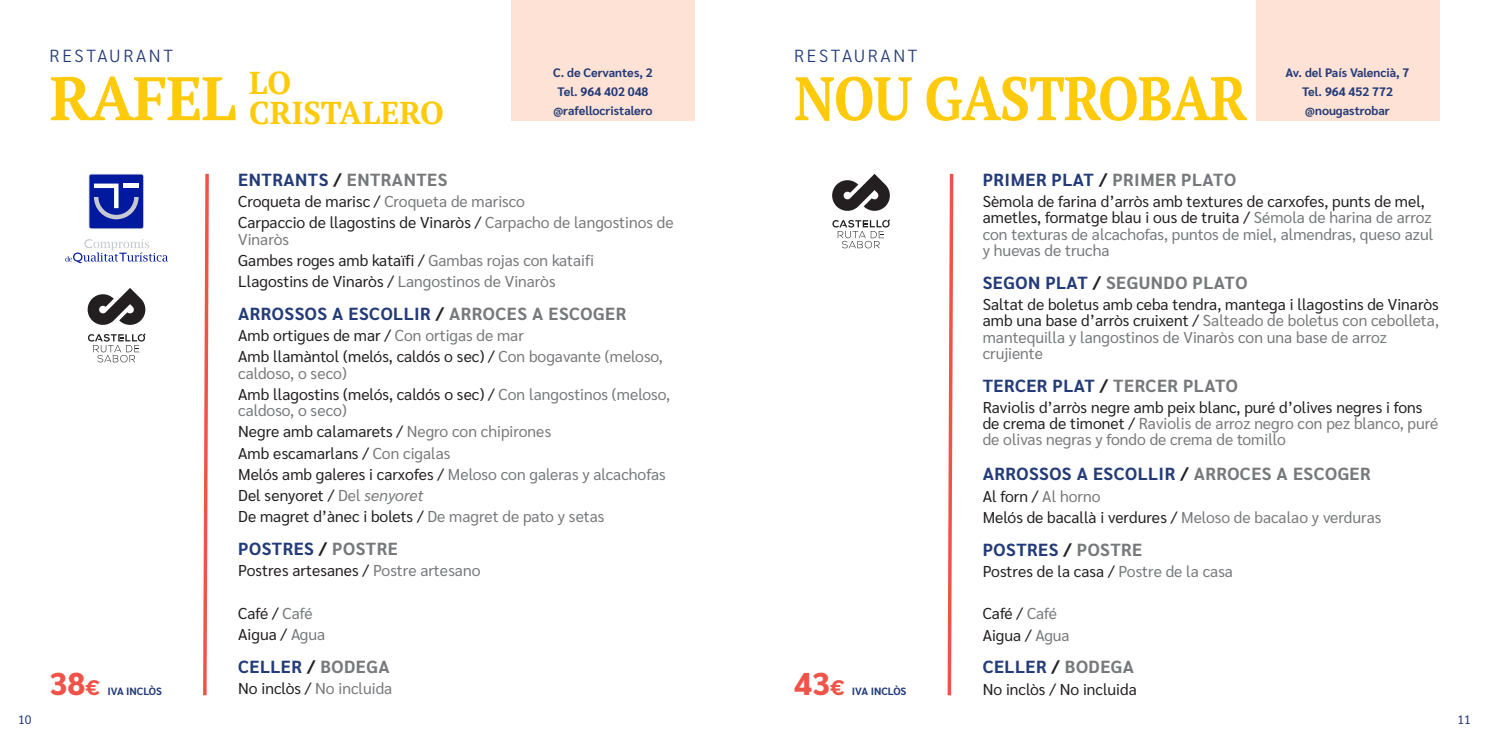
<style>
.page{position:relative;width:1489px;height:745px;background:#fff}
.page>*{position:absolute;margin:0;border:0;box-sizing:border-box;transform-origin:0 0}
.RESTAURANT_NOM{font:700 61.25px "PT Serif";letter-spacing:-.02em;color:#feca0a;scale:.88 1}
.RESTAURANT_NOM-2{font:700 61.25px "PT Serif";letter-spacing:-.02em;color:#feca0a}
.RESTAURANT_NOM-3{font:700 31.5px "PT Serif";color:#feca0a}
.TITOL_PLAT{font:700 17.5px "Sarabun";letter-spacing:.03em;color:#233b78}
.TITOL_PLAT-2{font:700 17.5px "Sarabun";letter-spacing:.03em;color:#76787b}
.RESTAURANT{font:300 17.5px "Sarabun";letter-spacing:.15em;color:#233b78}
.TEXT_MENÚ{font:15.75px/16.3px "Sarabun";color:#231f20}
.TEXT_MENÚ-2{font:15.75px/16.3px "Sarabun";color:#76787b}
.ADREÇA{font:700 12.25px "Sarabun";color:#233b78}
.t1{font:12.25px "Sarabun";color:#233b78}
.PREU_1{font:700 10.5px "Sarabun";color:#233b78}
.s1{color:#233b78}
.s2{color:#231f20}
.s3{color:#76787b}
.s4{font-style:italic;color:#76787b}
.s5{font-weight:800;font-size:31.5px;color:#f05348}
.s6{font-weight:800;font-size:21px;color:#f05348}
</style>
<div class="page">
<div style="left:511px;top:0;width:183px;height:120px;background:#fee2d5"></div>
<div style="left:1255px;top:0;width:184px;height:120px;background:#fee2d5"></div>
<svg style="left:203px;top:173px;width:6px;height:523px"></svg>
<svg style="left:947px;top:173px;width:7px;height:523px"></svg>
<div style="left:89px;top:174px;width:55px;height:55px;background:#4253af;border-radius:3px"></div>
<div style="left:89px;top:174px;width:54px;height:54px;background:#00199f;border-radius:2px"></div>
<svg style="left:94px;top:183px;width:45px;height:36px"></svg>
<svg style="left:65px;top:239px;width:103px;height:24px"></svg>
<svg style="left:87px;top:288px;width:59px;height:37px"></svg>
<svg style="left:88px;top:333px;width:58px;height:29px"></svg>
<svg style="left:832px;top:174px;width:58px;height:37px"></svg>
<svg style="left:832px;top:219px;width:58px;height:29px"></svg>
<p class="RESTAURANT" style="left:50px;top:46px;width:125px">RESTAURANT</p>
<p class="RESTAURANT_NOM-2" style="left:50px;top:58px;width:188px">RAFEL</p>
<p class="RESTAURANT_NOM-3" style="left:249px;top:62px;width:44px">LO</p>
<p class="RESTAURANT_NOM-3" style="left:249px;top:92px;width:196px">CRISTALERO</p>
<p class="ADREÇA" style="left:553px;top:66px;width:101px">C. de Cervantes, 2</p>
<p class="ADREÇA" style="left:557px;top:85px;width:92px">Tel. 964 402 048</p>
<p class="ADREÇA" style="left:553px;top:104px;width:101px">@rafellocristalero</p>
<p class="RESTAURANT" style="left:794px;top:46px;width:125px">RESTAURANT</p>
<p class="RESTAURANT_NOM" style="left:794px;top:58px;width:516px">NOU GASTROBAR</p>
<p class="ADREÇA" style="left:1285px;top:66px;width:126px">Av. del País Valencià, 7</p>
<p class="ADREÇA" style="left:1301px;top:85px;width:92px">Tel. 964 452 772</p>
<p class="ADREÇA" style="left:1305px;top:104px;width:86px">@nougastrobar</p>
<p class="TITOL_PLAT-2" style="left:238px;top:170px;width:211px"><span class="s1">ENTRANTS</span> <span class="s2">/</span> ENTRANTES</p>
<p class="TEXT_MENÚ" style="left:238px;top:193px;width:288px">Croqueta de marisc / <span class="s3">Croqueta de marisco</span></p>
<p class="TEXT_MENÚ" style="left:238px;top:215px;width:437px">Carpaccio de llagostins de Vinaròs / <span class="s3">Carpacho de langostinos de<br>Vinaròs</span></p>
<p class="TEXT_MENÚ" style="left:238px;top:252px;width:357px">Gambes roges amb kataïfi / <span class="s3">Gambas rojas con kataifi</span></p>
<p class="TEXT_MENÚ" style="left:238px;top:273px;width:319px">Llagostins de Vinaròs / <span class="s3">Langostinos de Vinaròs</span></p>
<p class="TITOL_PLAT" style="left:238px;top:303px;width:389px">ARROSSOS A ESCOLLIR <span class="s2">/</span> <span class="s3">ARROCES A ESCOGER</span></p>
<p class="TEXT_MENÚ" style="left:238px;top:327px;width:287px">Amb ortigues de mar / <span class="s3">Con ortigas de mar</span></p>
<p class="TEXT_MENÚ-2" style="left:238px;top:348px;width:426px"><span class="s2">Amb llamàntol (melós, caldós o sec) /</span> Con bogavante (meloso, caldoso, o seco)</p>
<p class="TEXT_MENÚ-2" style="left:238px;top:386px;width:433px"><span class="s2">Amb llagostins (melós, caldós o sec) /</span> Con langostinos (meloso, caldoso, o seco)</p>
<p class="TEXT_MENÚ" style="left:238px;top:423px;width:314px">Negre amb calamarets / <span class="s3">Negro con chipirones</span></p>
<p class="TEXT_MENÚ" style="left:238px;top:444px;width:214px">Amb escamarlans / <span class="s3">Con cigalas</span></p>
<p class="TEXT_MENÚ-2" style="left:238px;top:466px;width:429px"><span class="s2">Melós amb galeres i carxofes /</span> Meloso con galeras y alcachofas</p>
<p class="TEXT_MENÚ" style="left:238px;top:487px;width:187px">Del senyoret / <span class="s3">Del</span> <span class="s4">senyoret</span></p>
<p class="TEXT_MENÚ" style="left:238px;top:508px;width:368px">De magret d’ànec i bolets / <span class="s3">De magret de pato y setas</span></p>
<p class="TITOL_PLAT" style="left:238px;top:538px;width:161px">POSTRES <span class="s2">/</span> <span class="s3">POSTRE</span></p>
<p class="TEXT_MENÚ" style="left:238px;top:562px;width:244px">Postres artesanes / <span class="s3">Postre artesano</span></p>
<p class="TEXT_MENÚ" style="left:238px;top:604px;width:76px">Café / <span class="s3">Café</span></p>
<p class="TEXT_MENÚ" style="left:238px;top:626px;width:88px">Aigua / <span class="s3">Agua</span></p>
<p class="TITOL_PLAT" style="left:238px;top:656px;width:153px">CELLER <span class="s2">/</span> <span class="s3">BODEGA</span></p>
<p class="TEXT_MENÚ-2" style="left:238px;top:680px;width:155px"><span class="s2">No inclòs /</span> No incluida</p>
<p class="PREU_1" style="left:50px;top:685px;width:114px"><span class="s5">38</span><span class="s6">€</span> IVA INCLÒS</p>
<p class="PREU_1" style="left:794px;top:685px;width:114px"><span class="s5">43</span><span class="s6">€</span> IVA INCLÒS</p>
<p class="TITOL_PLAT-2" style="left:982px;top:170px;width:255px"><span class="s1">PRIMER PLAT</span> <span class="s2">/</span> PRIMER PLATO</p>
<p class="TEXT_MENÚ-2" style="left:982px;top:193px;width:452px"><span class="s2">Sèmola de farina d’arròs amb textures de carxofes, punts de mel, ametles, formatge blau i ous de truita /</span> Sémola de harina de arroz con texturas de alcachofas, puntos de miel, almendras, queso azul y huevas de trucha</p>
<p class="TITOL_PLAT-2" style="left:982px;top:272px;width:266px"><span class="s1">SEGON PLAT</span> <span class="s2">/</span> SEGUNDO PLATO</p>
<p class="TEXT_MENÚ-2" style="left:982px;top:296px;width:458px"><span class="s2">Saltat de boletus amb ceba tendra, mantega i llagostins de Vinaròs amb una base d’arròs cruixent /</span> Salteado de boletus con cebolleta, mantequilla y langostinos de Vinaròs con una base de arroz crujiente</p>
<p class="TITOL_PLAT-2" style="left:982px;top:375px;width:257px"><span class="s1">TERCER PLAT</span> <span class="s2">/</span> TERCER PLATO</p>
<p class="TEXT_MENÚ" style="left:982px;top:399px;width:457px">Raviolis d’arròs negre amb peix blanc, puré d’olives negres i fons de crema de timonet / <span class="s3">Raviolis de arroz negro con pez blanco, puré de olivas negras y fondo de crema de tomillo</span></p>
<p class="TITOL_PLAT" style="left:982px;top:464px;width:389px">ARROSSOS A ESCOLLIR <span class="s2">/</span> <span class="s3">ARROCES A ESCOGER</span></p>
<p class="TEXT_MENÚ" style="left:982px;top:487px;width:119px">Al forn / <span class="s3">Al horno</span></p>
<p class="TEXT_MENÚ" style="left:982px;top:509px;width:400px">Melós de bacallà i verdures / <span class="s3">Meloso de bacalao y verduras</span></p>
<p class="TITOL_PLAT" style="left:982px;top:539px;width:161px">POSTRES <span class="s2">/</span> <span class="s3">POSTRE</span></p>
<p class="TEXT_MENÚ" style="left:982px;top:563px;width:252px">Postres de la casa / <span class="s3">Postre de la casa</span></p>
<p class="TEXT_MENÚ" style="left:982px;top:605px;width:76px">Café / <span class="s3">Café</span></p>
<p class="TEXT_MENÚ" style="left:982px;top:626px;width:88px">Aigua / <span class="s3">Agua</span></p>
<p class="TITOL_PLAT" style="left:982px;top:656px;width:153px">CELLER <span class="s2">/</span> <span class="s3">BODEGA</span></p>
<p class="TEXT_MENÚ" style="left:982px;top:680px;width:155px">No inclòs / No incluida</p>
<p class="t1" style="left:18px;top:712px;width:15px">10</p>
<p class="t1" style="left:1457px;top:712px;width:15px">11</p>
</div>
